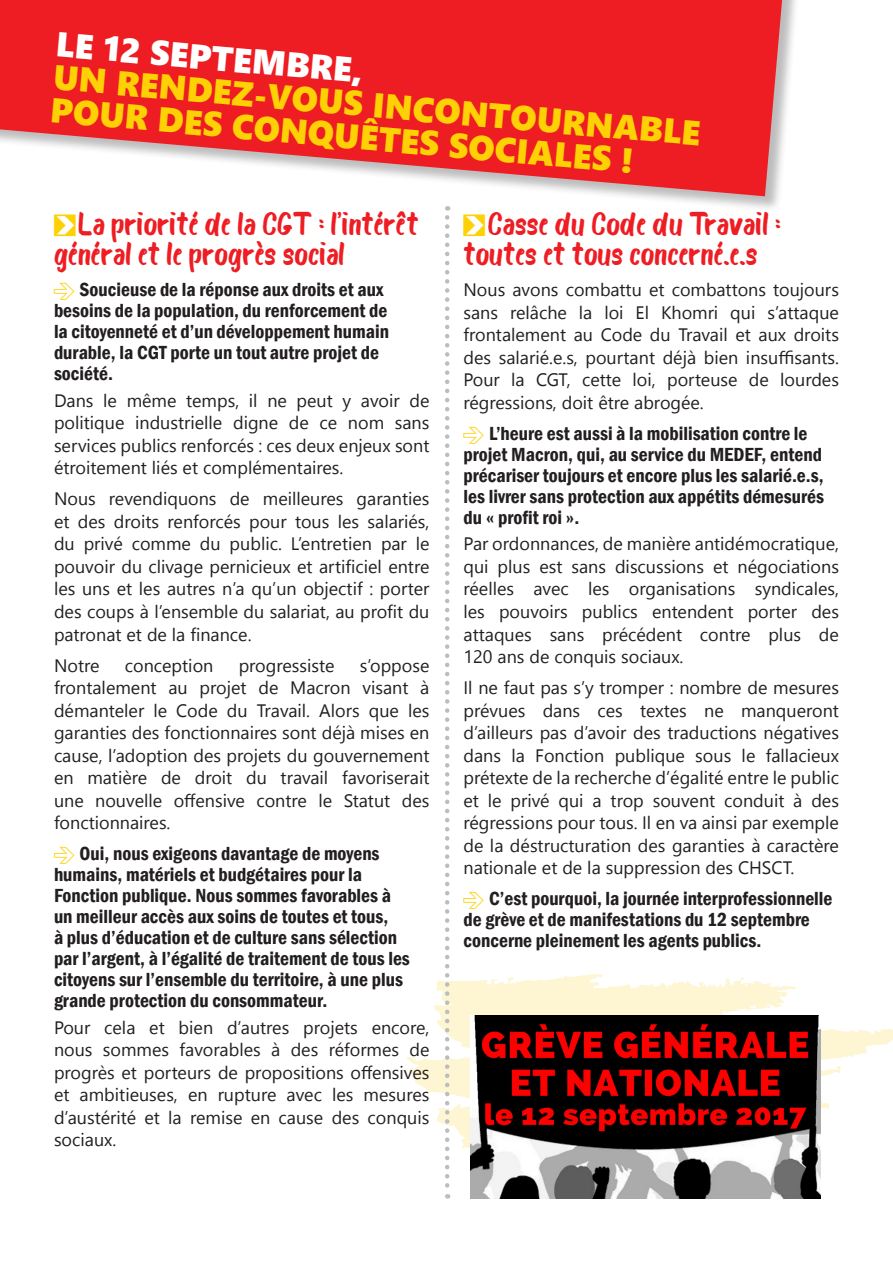
<style>
.page{position:relative;width:893px;height:1263px;background:#fff}
.page>*{position:absolute;margin:0;border:0;box-sizing:border-box;transform-origin:0 0}
.inter{font:34.5px/33px "Segoe UI Black";color:#fed105}
.inter-2{font:31.5px/30px "Bosk";color:#ee1d23}
.txt_encadré{font:600 condensed 19.5px/21px "Franklin Gothic";color:#231f20}
.txt_courant{font:18px/22.5px "Segoe UI";color:#231f20;text-align:justify}
.s1{color:#fff}
.s2{font-family:"Arrowstfb";font-size:21px;color:#fed105}
.s3{font-family:"Arrowstfb";font-weight:400;font-stretch:normal;color:#fed105}
</style>
<div class="page">
<div style="left:0;top:0;width:800px;height:213px;background:#231f20;opacity:.3"></div>
<svg style="left:0;top:0;width:782px;height:196px;background:#ee4146"></svg>
<svg style="left:407px;top:974px;width:486px;height:194px"></svg>
<svg style="left:445px;top:217px;width:4px;height:981px"></svg>
<img style="left:470px;top:1015px;width:351px;height:184px">
<p class="inter" style="left:58px;top:26px;width:651px;rotate:5deg"><span class="s1">LE 12 SEPTEMBRE,<br></span>UN RENDEZ-VOUS INCONTOURNABLE<br>POUR DES CONQUÊTES SOCIALES !</p>
<p class="inter-2" style="left:54px;top:209px;width:366px"><span class="s2">F</span>La priorité de la CGT : l’intérêt général et le progrès social</p>
<p class="txt_encadré" style="left:54px;top:279px;width:337px"><span class="s3">W</span> Soucieuse de la réponse aux droits et aux besoins de la population, du renforcement de la citoyenneté et d’un développement humain durable, la CGT porte un tout autre projet de société.</p>
<p class="txt_courant" style="left:54px;top:389px;width:377px">Dans le même temps, il ne peut y avoir de politique industrielle digne de ce nom sans services publics renforcés : ces deux enjeux sont étroitement liés et complémentaires.</p>
<p class="txt_courant" style="left:54px;top:487px;width:377px">Nous revendiquons de meilleures garanties et des droits renforcés pour tous les salariés, du privé comme du public. L’entretien par le pouvoir du clivage pernicieux et artificiel entre les uns et les autres n’a qu’un objectif : porter des coups à l’ensemble du salariat, au profit du patronat et de la finance.</p>
<p class="txt_courant" style="left:54px;top:653px;width:47px">Notre</p>
<p class="txt_courant" style="left:125px;top:653px;width:90px">conception</p>
<p class="txt_courant" style="left:239px;top:653px;width:97px">progressiste</p>
<p class="txt_courant" style="left:54px;top:653px;width:377px;text-indent:306px">s’oppose frontalement au projet de Macron visant à démanteler le Code du Travail. Alors que les garanties des fonctionnaires sont déjà mises en cause, l’adoption des projets du gouvernement en matière de droit du travail favoriserait une nouvelle offensive contre le Statut des fonctionnaires.</p>
<p class="txt_encadré" style="left:54px;top:843px;width:357px"><span class="s3">W</span> Oui, nous exigeons davantage de moyens humains, matériels et budgétaires pour la Fonction publique. Nous sommes favorables à un meilleur accès aux soins de toutes et tous,<br>à plus d’éducation et de culture sans sélection par l’argent, à l’égalité de traitement de tous les citoyens sur l’ensemble du territoire, à une plus grande protection du consommateur.</p>
<p class="txt_courant" style="left:54px;top:1016px;width:377px">Pour cela et bien d’autres projets encore, nous sommes favorables à des réformes de progrès et porteurs de propositions offensives et ambitieuses, en rupture avec les mesures d’austérité et la remise en cause des conquis sociaux.</p>
<p class="inter-2" style="left:463px;top:209px;width:319px"><span class="s2">F</span>Casse du Code du Travail : toutes et tous concerné.e.s</p>
<p class="txt_courant" style="left:463px;top:278px;width:377px">Nous avons combattu et combattons toujours sans relâche la loi El Khomri qui s’attaque frontalement au Code du Travail et aux droits des salarié.e.s, pourtant déjà bien insuffisants.<br>Pour la CGT, cette loi, porteuse de lourdes régressions, doit être abrogée.</p>
<p class="txt_encadré" style="left:463px;top:422px;width:362px"><span class="s3">W</span> L’heure est aussi à la mobilisation contre le projet Macron, qui, au service du MEDEF, entend précariser toujours et encore plus les salarié.e.s, les livrer sans protection aux appétits démesurés du « profit roi ».</p>
<p class="txt_courant" style="left:463px;top:532px;width:377px">Par ordonnances, de manière antidémocratique, qui plus est sans discussions et négociations réelles avec les organisations syndicales, les pouvoirs publics entendent porter des attaques sans précédent contre plus de 120 ans de conquis sociaux.</p>
<p class="txt_courant" style="left:463px;top:676px;width:377px">Il ne faut pas s’y tromper : nombre de mesures prévues dans ces textes ne manqueront d’ailleurs pas d’avoir des traductions négatives dans la Fonction publique sous le fallacieux prétexte de la recherche d’égalité entre le public et le privé qui a trop souvent conduit à des régressions pour tous. Il en va ainsi par exemple de la déstructuration des garanties à caractère nationale et de la suppression des CHSCT.</p>
<p class="txt_encadré" style="left:463px;top:888px;width:371px"><span class="s3">W</span> C’est pourquoi, la journée interprofessionnelle de grève et de manifestations du 12 septembre concerne pleinement les agents publics.</p>
</div>
